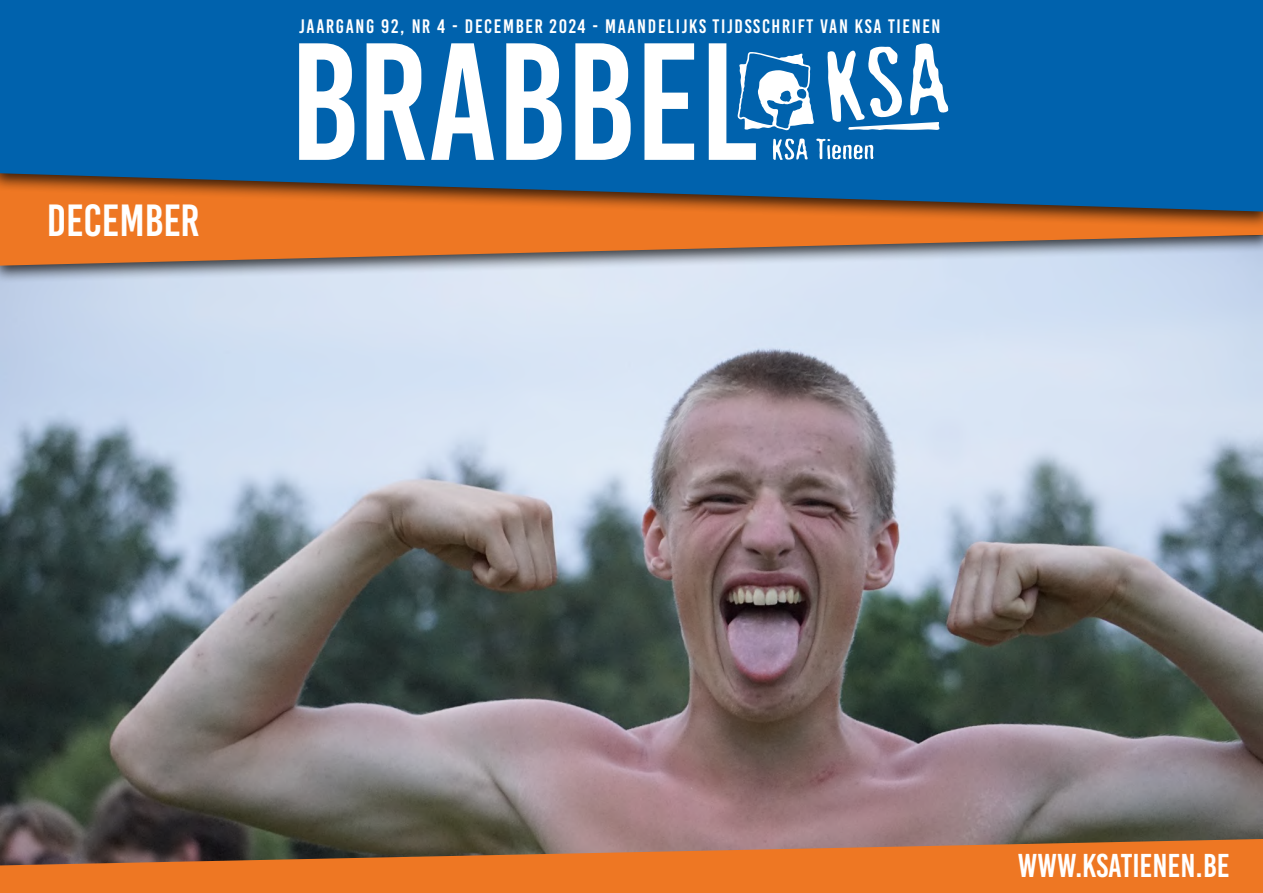
<style>
.page{position:relative;width:1263px;height:893px;background:#fff}
.page>*{position:absolute;margin:0;border:0;box-sizing:border-box;transform-origin:0 0}
.t1{font:45px "Bebas Kai";color:#fff}
.t2{font:33px "Bebas Kai";color:#fff}
.t3{font:19.5px "Bebas Kai";letter-spacing:.085em;color:#fff}
</style>
<div class="page">
<img style="left:0;top:283px;width:1263px;height:556px">
<svg style="left:0;top:839px;width:1263px;height:54px;background:#cb6e2d"></svg>
<div style="left:0;top:152px;width:1263px;height:131px;background:#000;opacity:.75"></div>
<svg style="left:0;top:229px;width:1263px;height:37px;background:#ca8a60"></svg>
<div style="left:0;top:0;width:1263px;height:229px;background:#000;opacity:.75"></div>
<svg style="left:0;top:0;width:1263px;height:212px;background:#17619a"></svg>
<svg style="left:299px;top:43px;width:457px;height:117px"></svg>
<svg style="left:737px;top:52px;width:77px;height:79px"></svg>
<svg style="left:827px;top:42px;width:121px;height:88px"></svg>
<svg style="left:773px;top:139px;width:35px;height:21px"></svg>
<svg style="left:816px;top:139px;width:57px;height:20px"></svg>
<h1 class="t1" style="left:47px;top:197px;width:155px">DECEMBER</h1>
<p class="t3" style="left:299px;top:15px;width:643px">JAARGANG 92, NR 4 - DECEMBER 2024 - MAANDELIJKS TIJDSSCHRIFT VAN KSA TIENEN</p>
<h2 class="t2" style="left:1018px;top:847px;width:213px">WWW.KSATIENEN.BE</h2>
</div>
